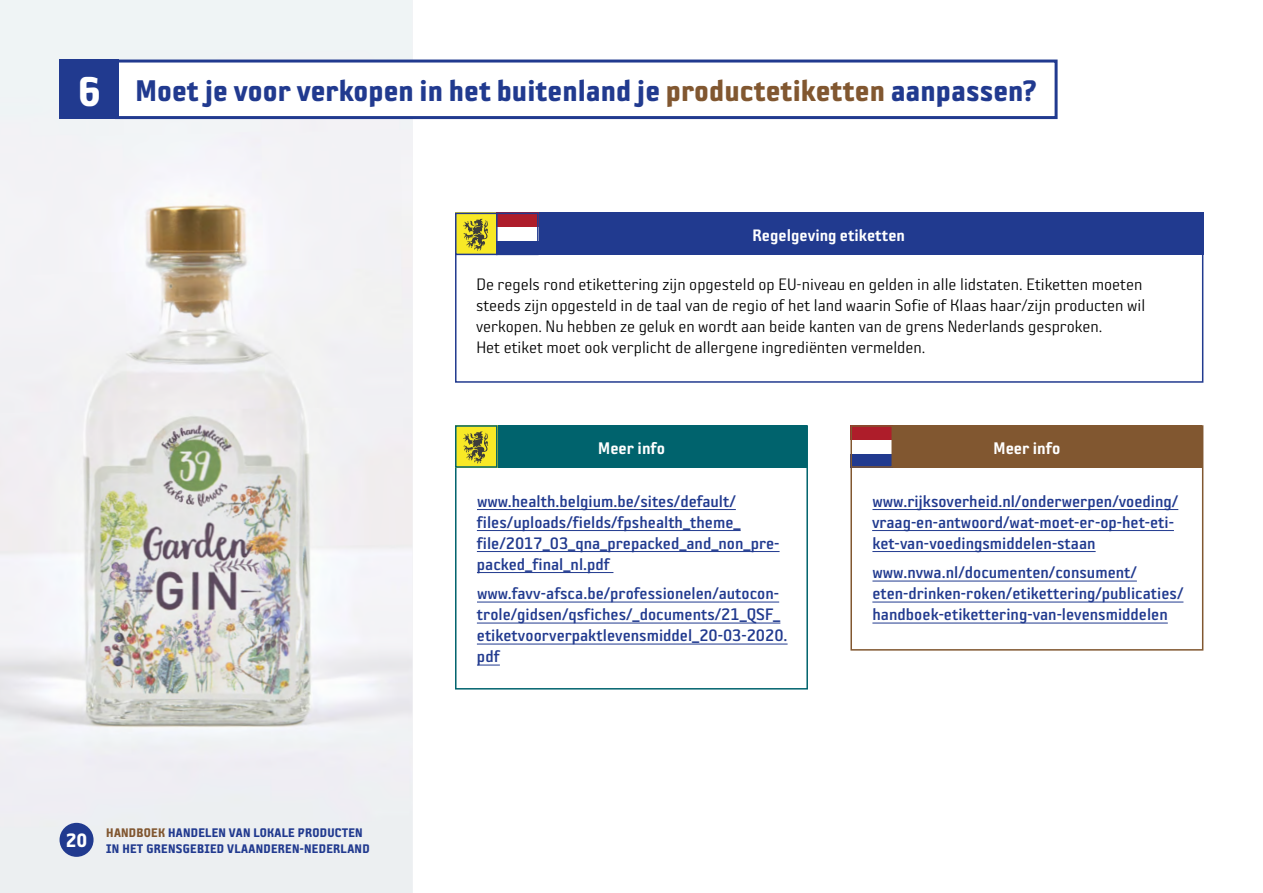
<style>
.page{position:relative;width:1263px;height:893px;background:#fff}
.page>*{position:absolute;margin:0;border:0;box-sizing:border-box;transform-origin:0 0}
.t1{font:32.4px "Sophisto OT E Gauge";color:#213a8f}
.t2{font:18.3px "Sophisto OT D Gauge";color:#fff}
.t3{font:18px/21px "Sophisto OT C Gauge";color:#213a8f}
.t4{font:18px/21px "Sophisto OT A Gauge";color:#000}
.t5{font:18px "Sophisto OT D Gauge";color:#fff}
.t6{font:13.5px/16.2px "Sophisto OT E Gauge";letter-spacing:.02em;color:#213a8f}
.s1{font-size:45px;color:#fff}
.s2{color:#815730}
.s3{font-size:21px;color:#fff}
</style>
<div class="page">
<img style="left:0;top:0;width:412px;height:893px">
<div style="left:115px;top:60px;width:942px;height:59px;background:#fff;border:3px solid #213a8f"></div>
<div style="left:60px;top:60px;width:59px;height:59px;background:#213a8f"></div>
<div style="left:455px;top:213px;width:748px;height:170px;border:2px solid #213a8f"></div>
<div style="left:455px;top:213px;width:748px;height:42px;background:#213a8f"></div>
<div style="left:455px;top:213px;width:42px;height:42px;background:#f8e926"></div>
<svg style="left:463px;top:219px;width:25px;height:32px"></svg>
<div style="left:455px;top:213px;width:42px;height:42px;border:2px solid #213a8f"></div>
<div style="left:496px;top:213px;width:43px;height:28px;background:#fff"></div>
<div style="left:496px;top:213px;width:43px;height:14px;background:#ae1d2a"></div>
<div style="left:496px;top:213px;width:43px;height:42px;border:2px solid #213a8f"></div>
<div style="left:850px;top:425px;width:353px;height:226px;background:#fff;border:2px solid #815730"></div>
<div style="left:850px;top:425px;width:352px;height:43px;background:#815730"></div>
<hr style="left:872px;top:509px;width:306px;height:1px;background:#213a8f">
<hr style="left:872px;top:530px;width:302px;height:1px;background:#213a8f">
<hr style="left:872px;top:551px;width:224px;height:1px;background:#213a8f">
<hr style="left:872px;top:581px;width:265px;height:1px;background:#213a8f">
<hr style="left:872px;top:602px;width:311px;height:1px;background:#213a8f">
<hr style="left:872px;top:623px;width:296px;height:1px;background:#213a8f">
<div style="left:455px;top:425px;width:353px;height:264px;background:#fff;border:2px solid #00636d"></div>
<hr style="left:477px;top:509px;width:259px;height:1px;background:#213a8f">
<hr style="left:477px;top:530px;width:264px;height:1px;background:#213a8f">
<hr style="left:477px;top:551px;width:302px;height:1px;background:#213a8f">
<hr style="left:477px;top:572px;width:136px;height:1px;background:#213a8f">
<hr style="left:477px;top:602px;width:302px;height:1px;background:#213a8f">
<hr style="left:477px;top:623px;width:303px;height:1px;background:#213a8f">
<hr style="left:477px;top:644px;width:311px;height:1px;background:#213a8f">
<svg style="left:477px;top:665px;width:23px;height:1px"></svg>
<div style="left:455px;top:425px;width:351px;height:43px;background:#00636d"></div>
<div style="left:455px;top:425px;width:42px;height:43px;background:#f8e926"></div>
<svg style="left:463px;top:431px;width:25px;height:33px"></svg>
<div style="left:455px;top:425px;width:42px;height:43px;border:2px solid #00636d"></div>
<div style="left:850px;top:425px;width:43px;height:43px;background:#213a8f"></div>
<div style="left:850px;top:425px;width:43px;height:29px;background:#fff"></div>
<div style="left:850px;top:425px;width:43px;height:14px;background:#ae1d2a"></div>
<div style="left:850px;top:425px;width:43px;height:43px;border:2px solid #815730"></div>
<div style="left:60px;top:823px;width:34px;height:34px;background:#213a8f;border-radius:50%"></div>
<h1 class="t1" style="left:78px;top:71px;width:960px"><span class="s1">6</span> Moet je voor verkopen in het buitenland je <span class="s2">productetiketten</span> aanpassen?</h1>
<p class="t5" style="left:752px;top:224px;width:154px">Regelgeving etiketten</p>
<p class="t4" style="left:476px;top:273px;width:670px">De regels rond etikettering zijn opgesteld op EU-niveau en gelden in alle lidstaten. Etiketten moeten steeds zijn opgesteld in de taal van de regio of het land waarin Sofie of Klaas haar/zijn producten wil verkopen. Nu hebben ze geluk en wordt aan beide kanten van de grens Nederlands gesproken.<br>Het etiket moet ook verplicht de allergene ingrediënten vermelden.</p>
<p class="t6" style="left:106px;top:824px;width:265px;text-indent:-41px"><span class="s3">20</span> <span class="s2">HANDBOEK</span> HANDELEN VAN LOKALE PRODUCTEN<br>IN HET GRENSGEBIED VLAANDEREN-NEDERLAND</p>
<p class="t2" style="left:598px;top:438px;width:68px">Meer info</p>
<p class="t3" style="left:477px;top:490px;width:304px">www.health.belgium.be/sites/default/ files/uploads/fields/fpshealth_theme_ file/2017_03_qna_prepacked_and_non_pre&shy;packed_final_nl.pdf</p>
<p class="t3" style="left:477px;top:582px;width:312px">www.favv-afsca.be/professionelen/autocon&shy;trole/gidsen/qsfiches/_documents/21_QSF_ etiketvoorverpaktlevensmiddel_20-03-2020. pdf</p>
<p class="t2" style="left:993px;top:438px;width:68px">Meer info</p>
<p class="t3" style="left:872px;top:490px;width:308px">www.rijksoverheid.nl/onderwerpen/voeding/ vraag-en-antwoord/wat-moet-er-op-het-eti&shy;ket-van-voedingsmiddelen-staan</p>
<p class="t3" style="left:872px;top:561px;width:313px">www.nvwa.nl/documenten/consument/ eten-drinken-roken/etikettering/publicaties/ handboek-etikettering-van-levensmiddelen</p>
</div>
